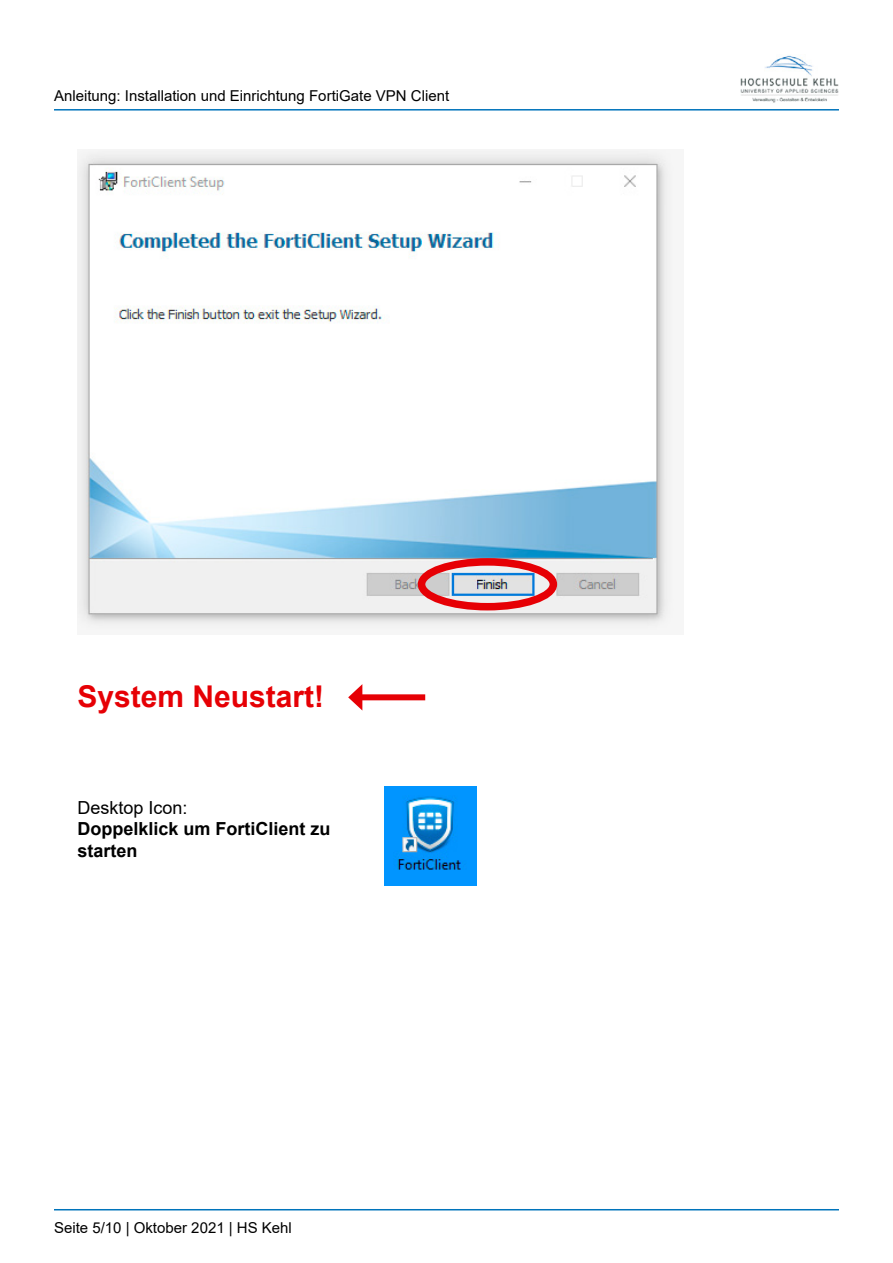
<style>
.page{position:relative;width:893px;height:1263px;background:#fff}
.page>*{position:absolute;margin:0;border:0;box-sizing:border-box;transform-origin:0 0}
.t1{font:700 30px "Arial";color:#e60005}
.t2{font:700 18px/21.6px "Arial";color:#000}
.t3{font:18px "Arial";color:#000}
.t4{font:15px "Arial";color:#000}
</style>
<div class="page">
<img style="left:740px;top:55px;width:99px;height:48px">
<hr style="left:54px;top:109px;width:785px;height:2px;background:#0074bb">
<hr style="left:54px;top:1209px;width:785px;height:1px;background:#0074bb">
<img style="left:384px;top:786px;width:92px;height:99px">
<img style="left:78px;top:150px;width:594px;height:479px">
<div style="left:418px;top:558px;width:139px;height:52px;border:8px solid #e60005;border-radius:50%"></div>
<div style="left:357px;top:694px;width:68px;height:6px;background:#e60005"></div>
<svg style="left:348px;top:684px;width:14px;height:26px"></svg>
<p class="t4" style="left:54px;top:86px;width:397px">Anleitung: Installation und Einrichtung FortiGate VPN Client</p>
<p class="t1" style="left:77px;top:676px;width:248px">System Neustart!</p>
<p class="t3" style="left:77px;top:795px;width:112px">Desktop Icon:</p>
<p class="t2" style="left:77px;top:818px;width:255px">Doppelklick um FortiClient zu starten</p>
<p class="t4" style="left:54px;top:1217px;width:239px">Seite 5/10 | Oktober 2021 | HS Kehl</p>
</div>
